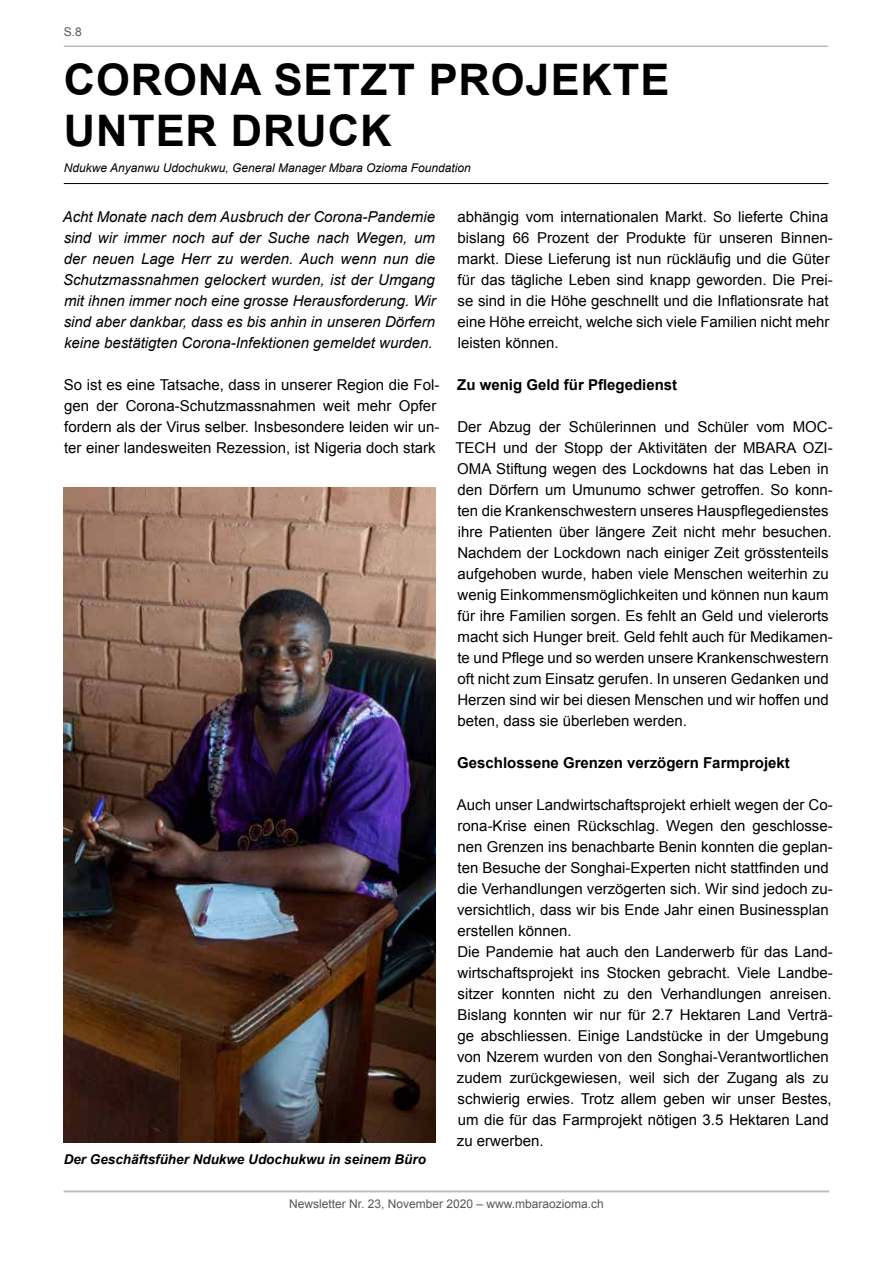
<style>
.page{position:relative;width:893px;height:1263px;background:#fff}
.page>*{position:absolute;margin:0;border:0;box-sizing:border-box;transform-origin:0 0}
.t1{font:700 43.5px/51px "Arial";letter-spacing:.02em;color:#000}
.t2{font:15px/21px "Arial";color:#000}
.t3{font:italic 15px/21px "Arial";color:#000;text-align:justify}
.t4{font:700 15px "Arial";color:#000}
.t5{font:italic 700 13.5px "Arial";color:#000}
.t6{font:italic 12px "Arial";color:#000}
.t7{font:12px "Arial";color:#575756}
</style>
<div class="page">
<hr style="left:64px;top:183px;width:764px;height:1px;background:#000">
<img style="left:64px;top:488px;width:372px;height:655px">
<hr style="left:64px;top:1191px;width:765px;height:1px;background:#bcbcbc">
<hr style="left:64px;top:45px;width:764px;height:2px;background:#bcbcbc">
<p class="t7" style="left:64px;top:24px;width:20px">S.8</p>
<h1 class="t1" style="left:64px;top:56px;width:607px">CORONA SETZT PROJEKTE<br>UNTER DRUCK</h1>
<p class="t6" style="left:64px;top:160px;width:409px">Ndukwe Anyanwu Udochukwu, General Manager Mbara Ozioma Foundation</p>
<p class="t3" style="left:63px;top:206px;width:375px">Acht Monate nach dem Ausbruch der Corona-Pandemie sind wir immer noch auf der Suche nach Wegen, um der neuen Lage Herr zu werden. Auch wenn nun die Schutzmassnahmen gelockert wurden, ist der Umgang mit ihnen immer noch eine grosse Herausforderung. Wir sind aber dankbar, dass es bis anhin in unseren Dörfern keine bestätigten Corona-Infektionen gemeldet wurden.</p>
<p class="t2" style="left:64px;top:374px;width:377px">So ist es eine Tatsache, dass in unserer Region die Fol&shy;gen der Corona-Schutzmassnahmen weit mehr Opfer fordern als der Virus selber. Insbesondere leiden wir un&shy;ter einer landesweiten Rezession, ist Nigeria doch stark</p>
<p class="t5" style="left:64px;top:1150px;width:364px">Der Geschäftsfüher Ndukwe Udochukwu in seinem Büro</p>
<p class="t2" style="left:458px;top:206px;width:377px">abhängig vom internationalen Markt. So lieferte China bislang 66 Prozent der Produkte für unseren Binnen&shy;markt. Diese Lieferung ist nun rückläufig und die Güter für das tägliche Leben sind knapp geworden. Die Prei&shy;se sind in die Höhe geschnellt und die Inflationsrate hat eine Höhe erreicht, welche sich viele Familien nicht mehr leisten können.</p>
<p class="t4" style="left:457px;top:375px;width:222px">Zu wenig Geld für Pflegedienst</p>
<p class="t2" style="left:455px;top:416px;width:379px">Der Abzug der Schülerinnen und Schüler vom MOC-TECH und der Stopp der Aktivitäten der MBARA OZI-OMA Stiftung wegen des Lockdowns hat das Leben in den Dörfern um Umunumo schwer getroffen. So konn&shy;ten die Krankenschwestern unseres Hauspflegedienstes ihre Patienten über längere Zeit nicht mehr besuchen.<br>Nachdem der Lockdown nach einiger Zeit grösstenteils aufgehoben wurde, haben viele Menschen weiterhin zu wenig Einkommensmöglichkeiten und können nun kaum für ihre Familien sorgen. Es fehlt an Geld und vielerorts macht sich Hunger breit. Geld fehlt auch für Medikamen&shy;te und Pflege und so werden unsere Krankenschwestern oft nicht zum Einsatz gerufen. In unseren Gedanken und Herzen sind wir bei diesen Menschen und wir hoffen und beten, dass sie überleben werden.</p>
<p class="t4" style="left:457px;top:753px;width:334px">Geschlossene Grenzen verzögern Farmprojekt</p>
<p class="t2" style="left:457px;top:794px;width:377px">Auch unser Landwirtschaftsprojekt erhielt wegen der Co&shy;rona-Krise einen Rückschlag. Wegen den geschlosse&shy;nen Grenzen ins benachbarte Benin konnten die geplan&shy;ten Besuche der Songhai-Experten nicht stattfinden und die Verhandlungen verzögerten sich. Wir sind jedoch zu&shy;versichtlich, dass wir bis Ende Jahr einen Businessplan erstellen können.<br>Die Pandemie hat auch den Landerwerb für das Land&shy;wirtschaftsprojekt ins Stocken gebracht. Viele Landbe&shy;sitzer konnten nicht zu den Verhandlungen anreisen.<br>Bislang konnten wir nur für 2.7 Hektaren Land Verträ&shy;ge abschliessen. Einige Landstücke in der Umgebung von Nzerem wurden von den Songhai-Verantwortlichen zudem zurückgewiesen, weil sich der Zugang als zu schwierig erwies. Trotz allem geben wir unser Bestes, um die für das Farmprojekt nötigen 3.5 Hektaren Land zu erwerben.</p>
<p class="t7" style="left:289px;top:1196px;width:316px">Newsletter Nr. 23, November 2020 – www.mbaraozioma.ch</p>
</div>
